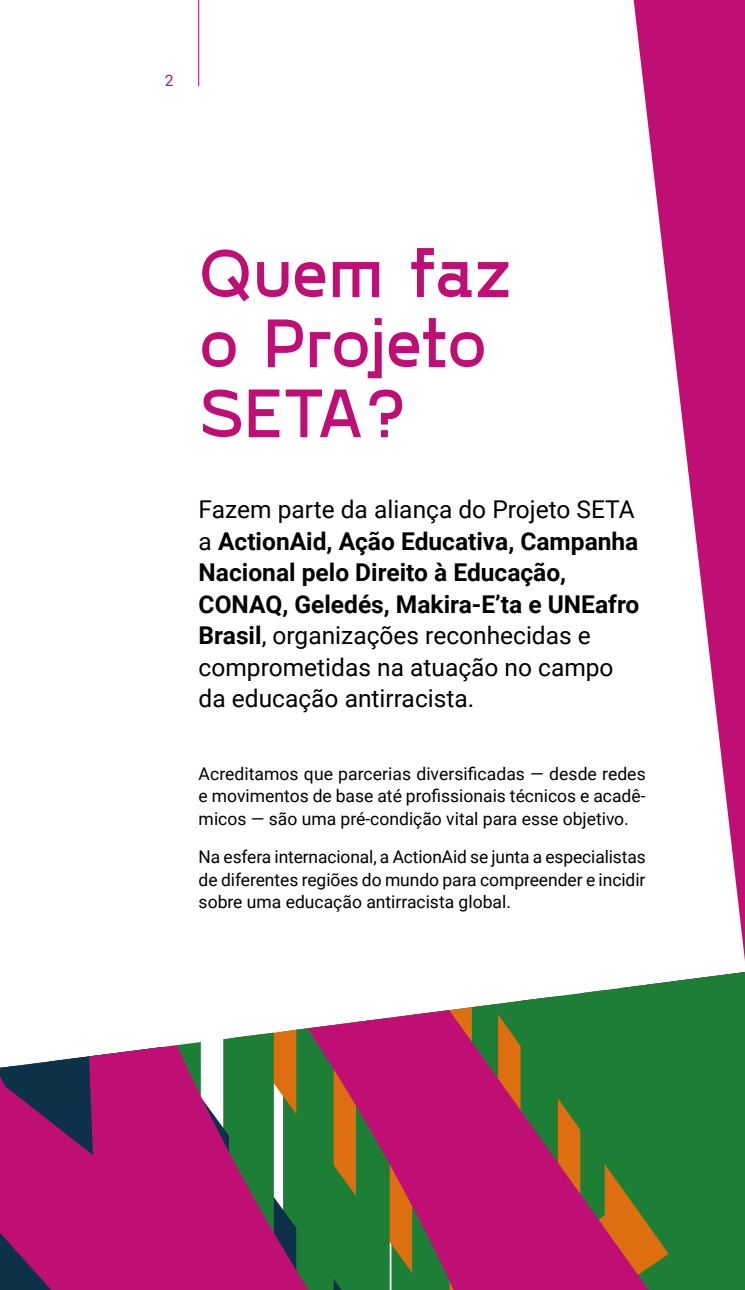
<style>
.page{position:relative;width:745px;height:1290px;background:#fff}
.page>*{position:absolute;margin:0;border:0;box-sizing:border-box;transform-origin:0 0}
.Entretitulo{font:70px/70px "Gosha Sans";letter-spacing:-.03em;color:#c00f74}
.CorpoTexto{font:24.5px/31.5px "Roboto";color:#000}
.CorpoTexto-2{font:17.5px/22.8px "Roboto";color:#000;text-align:justify}
.t1{font:15.75px "Roboto";color:#c00f74}
.s1{font-weight:700}
</style>
<div class="page">
<svg style="left:0;top:1031px;width:280px;height:259px;background:#a23876"></svg>
<svg style="left:280px;top:972px;width:464px;height:318px;background:#74665a"></svg>
<svg style="left:633px;top:0;width:111px;height:952px"></svg>
<hr style="left:198px;top:0;width:1px;height:86px;background:#c00f74">
<p class="t1" style="left:165px;top:70px;width:10px">2</p>
<p class="Entretitulo" style="left:198px;top:234px;width:315px">Quem faz o Projeto<br>SETA?</p>
<p class="CorpoTexto" style="left:198px;top:493px;width:442px">Fazem parte da aliança do Projeto SETA a <span class="s1">ActionAid, Ação Educativa, Campanha Nacional pelo Direito à Educação, CONAQ, Geledés, Makira-E’ta e UNEafro Brasil</span>, organizações reconhecidas e comprometidas na atuação no campo da educação antirracista.</p>
<p class="CorpoTexto-2" style="left:198px;top:761px;width:448px">Acreditamos que parcerias diversificadas — desde redes e movimentos de base até profissionais técnicos e acadê&shy;micos — são uma pré-condição vital para esse objetivo.</p>
<p class="CorpoTexto-2" style="left:198px;top:844px;width:448px">Na esfera internacional, a ActionAid se junta a especialistas de diferentes regiões do mundo para compreender e incidir sobre uma educação antirracista global.</p>
</div>
